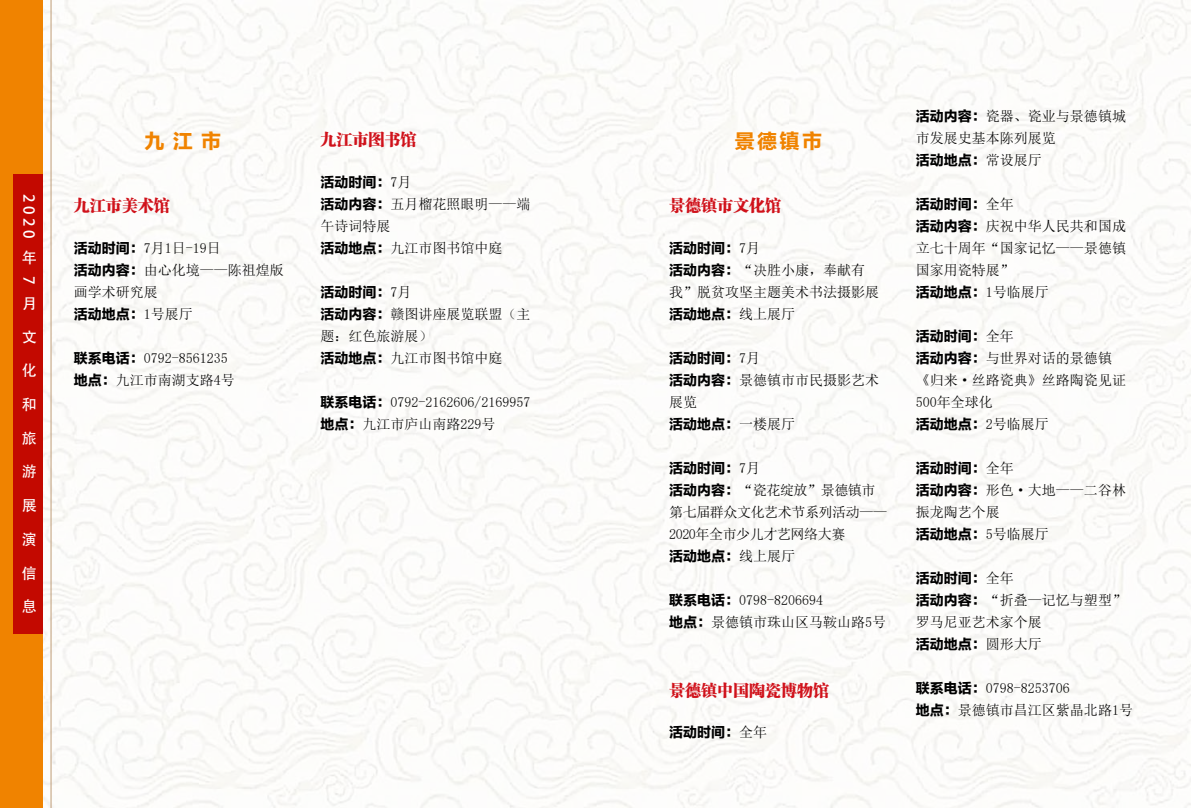
<style>
.page{position:relative;width:1191px;height:808px;background:#fff}
.page>*{position:absolute;margin:0;border:0;box-sizing:border-box;transform-origin:0 0}
.t1{font:20px "FZLTDHK GBK1 0";letter-spacing:.12em;color:#f08300}
.t2{font:16px "FZCSK GBK1 0";color:#d0121b}
.t3{font:15px "Adobe Heiti Std";color:#fff}
.t4{font:14px/22px "Sim Sun";color:#000}
.t5{font:14px "FZLTDHK GBK1 0";color:#000}
.t6{font:14px/22px "Sim Sun";letter-spacing:-.03em;color:#000}
.s1{font-family:"FZLTDHK GBK1 0"}
.s2{font-family:"Sim Sun"}
</style>
<div class="page">
<div style="left:0;top:0;width:43px;height:808px;background:#f08300"></div>
<div style="left:13px;top:174px;width:30px;height:460px;background:#c30900"></div>
<hr style="left:51px;top:0;width:1px;height:808px;background:#bf9c76">
<p class="t3" style="left:38px;top:194px;width:46px;rotate:90deg">2020</p>
<p class="t3" style="left:22px;top:249px;width:16px">年</p>
<p class="t3" style="left:38px;top:276px;width:10px;rotate:90deg">7</p>
<p class="t3" style="left:22px;top:294px;width:14px">月</p>
<p class="t3" style="left:22px;top:328px;width:16px">文</p>
<p class="t3" style="left:22px;top:362px;width:16px">化</p>
<p class="t3" style="left:22px;top:395px;width:15px">和</p>
<p class="t3" style="left:22px;top:429px;width:16px">旅</p>
<p class="t3" style="left:22px;top:463px;width:16px">游</p>
<p class="t3" style="left:22px;top:497px;width:16px">展</p>
<p class="t3" style="left:22px;top:530px;width:15px">演</p>
<p class="t3" style="left:22px;top:564px;width:15px">信</p>
<p class="t3" style="left:22px;top:598px;width:16px">息</p>
<h1 class="t1" style="left:144px;top:130px;width:78px">九江市</h1>
<p class="t2" style="left:74px;top:196px;width:98px">九江市美术馆</p>
<p class="t4" style="left:74px;top:237px;width:212px"><span class="s1">活动时间：</span>7月1日-19日<br><span class="s1">活动内容：</span>由心化境——陈祖煌版画学术研究展</p>
<p class="t5" style="left:74px;top:307px;width:121px">活动地点：<span class="s2">1号展厅</span></p>
<p class="t4" style="left:74px;top:347px;width:163px"><span class="s1">联系电话：</span>0792-8561235<span class="s1">地点：</span>九江市南湖支路4号</p>
<p class="t2" style="left:320px;top:130px;width:97px">九江市图书馆</p>
<p class="t5" style="left:320px;top:175px;width:92px">活动时间：<span class="s2">7月</span></p>
<p class="t4" style="left:320px;top:193px;width:212px"><span class="s1">活动内容：</span>五月榴花照眼明——端午诗词特展<br><span class="s1">活动地点：</span>九江市图书馆中庭</p>
<p class="t5" style="left:320px;top:285px;width:92px">活动时间：<span class="s2">7月</span></p>
<p class="t4" style="left:320px;top:303px;width:212px"><span class="s1">活动内容：</span>赣图讲座展览联盟（主题：红色旅游展）<br><span class="s1">活动地点：</span>九江市图书馆中庭</p>
<p class="t4" style="left:320px;top:391px;width:212px"><span class="s1">联系电话：</span>0792-2162606/2169957<span class="s1">地点：</span>九江市庐山南路229号</p>
<h1 class="t1" style="left:735px;top:130px;width:89px">景德镇市</h1>
<p class="t2" style="left:669px;top:196px;width:113px">景德镇市文化馆</p>
<p class="t5" style="left:669px;top:241px;width:92px">活动时间：<span class="s2">7月</span></p>
<p class="t4" style="left:669px;top:259px;width:211px"><span class="s1">活动内容：</span>“决胜小康，奉献有我”脱贫攻坚主题美术书法摄影展</p>
<p class="t5" style="left:669px;top:307px;width:127px">活动地点：<span class="s2">线上展厅</span></p>
<p class="t5" style="left:669px;top:351px;width:92px">活动时间：<span class="s2">7月</span></p>
<p class="t4" style="left:669px;top:369px;width:211px"><span class="s1">活动内容：</span>景德镇市市民摄影艺术展览</p>
<p class="t5" style="left:669px;top:417px;width:127px">活动地点：<span class="s2">一楼展厅</span></p>
<p class="t5" style="left:669px;top:461px;width:92px">活动时间：<span class="s2">7月</span></p>
<p class="t6" style="left:669px;top:479px;width:219px"><span class="s1">活动内容：</span>“瓷花绽放”景德镇市第七届群众文化艺术节系列活动——<br>2020年全市少儿才艺网络大赛</p>
<p class="t5" style="left:669px;top:549px;width:127px">活动地点：<span class="s2">线上展厅</span></p>
<p class="t4" style="left:669px;top:589px;width:218px"><span class="s1">联系电话：</span>0798-8206694<br><span class="s1">地点：</span>景德镇市珠山区马鞍山路5号</p>
<p class="t2" style="left:669px;top:681px;width:161px">景德镇中国陶瓷博物馆</p>
<p class="t5" style="left:669px;top:725px;width:99px">活动时间：<span class="s2">全年</span></p>
<p class="t4" style="left:916px;top:105px;width:211px"><span class="s1">活动内容：</span>瓷器、瓷业与景德镇城市发展史基本陈列展览</p>
<p class="t5" style="left:916px;top:153px;width:127px">活动地点：<span class="s2">常设展厅</span></p>
<p class="t5" style="left:916px;top:197px;width:99px">活动时间：<span class="s2">全年</span></p>
<p class="t4" style="left:916px;top:215px;width:211px;text-align:justify"><span class="s1">活动内容：</span>庆祝中华人民共和国成立七十周年“国家记忆——景德镇国家用瓷特展”</p>
<p class="t5" style="left:916px;top:285px;width:134px">活动地点：<span class="s2">1号临展厅</span></p>
<p class="t5" style="left:916px;top:329px;width:99px">活动时间：<span class="s2">全年</span></p>
<p class="t4" style="left:916px;top:347px;width:211px"><span class="s1">活动内容：</span>与世界对话的景德镇《归来·丝路瓷典》丝路陶瓷见证<br>500年全球化</p>
<p class="t5" style="left:916px;top:417px;width:134px">活动地点：<span class="s2">2号临展厅</span></p>
<p class="t5" style="left:916px;top:461px;width:99px">活动时间：<span class="s2">全年</span></p>
<p class="t4" style="left:916px;top:479px;width:211px"><span class="s1">活动内容：</span>形色·大地——二谷林振龙陶艺个展</p>
<p class="t5" style="left:916px;top:527px;width:134px">活动地点：<span class="s2">5号临展厅</span></p>
<p class="t5" style="left:916px;top:571px;width:99px">活动时间：<span class="s2">全年</span></p>
<p class="t4" style="left:916px;top:589px;width:211px"><span class="s1">活动内容：</span>“折叠—记忆与塑型”罗马尼亚艺术家个展</p>
<p class="t5" style="left:916px;top:637px;width:127px">活动地点：<span class="s2">圆形大厅</span></p>
<p class="t4" style="left:916px;top:677px;width:218px"><span class="s1">联系电话：</span>0798-8253706<br><span class="s1">地点：</span>景德镇市昌江区紫晶北路1号</p>
</div>
